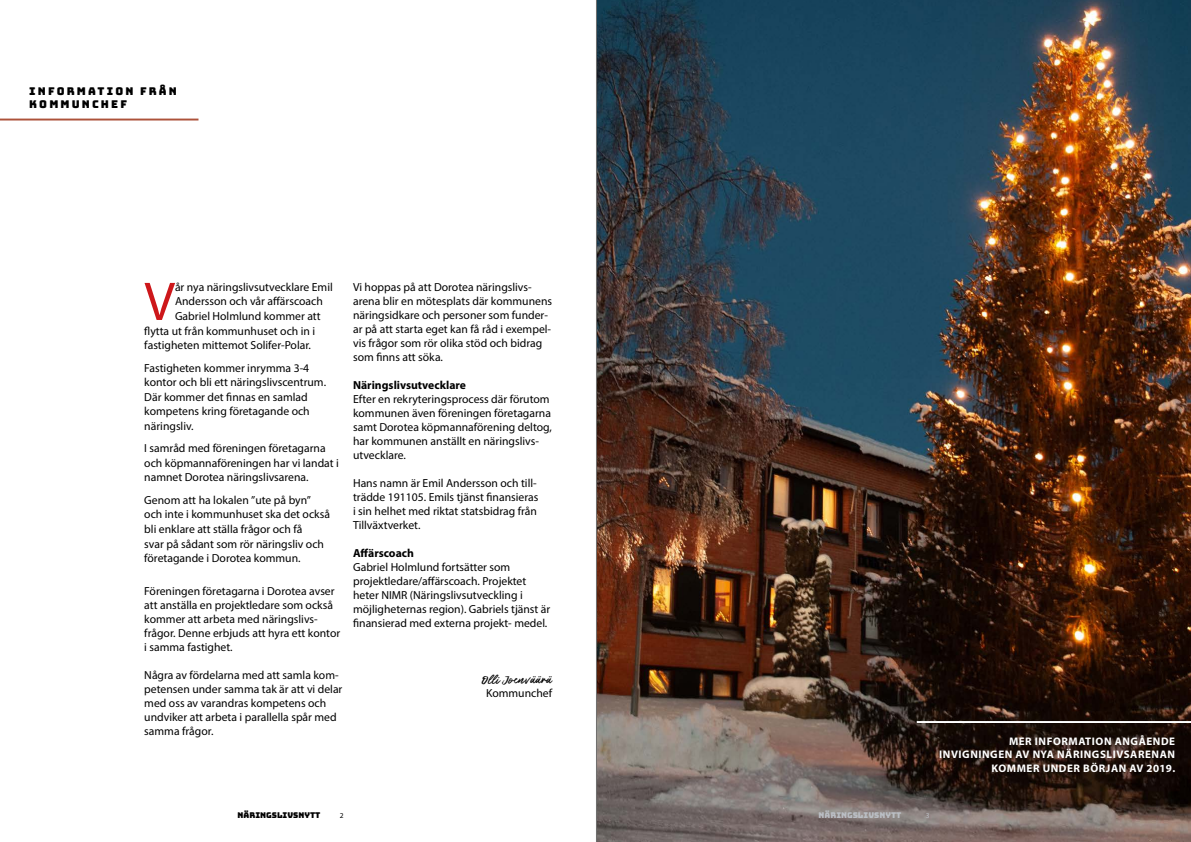
<style>
.page{position:relative;width:1191px;height:842px;background:#fff}
.page>*{position:absolute;margin:0;border:0;box-sizing:border-box;transform-origin:0 0}
.t1{font:55px "Myriad Pro";color:#cd171a}
.t2{font:11.7px/14px "Myriad Pro";color:#000}
.t3{font:700 11.7px "Myriad Pro";color:#000}
.t4{font:11.7px "Strike One";color:#000}
.t5{font:700 11px/13.2px "Myriad Pro";letter-spacing:.05em;color:#fff;text-align:right}
.t6{font:10.7px/12.8px "Bungee";letter-spacing:.2em;color:#000}
.t7{font:8px "Bungee";color:#000}
.t8{font:8px "Bungee";color:#babec4}
.t9{font:7.4px "Myriad Pro";color:#000}
.t10{font:7.4px "Myriad Pro";color:#babec4}
</style>
<div class="page">
<img style="left:596px;top:0;width:595px;height:842px">
<hr style="left:0;top:119px;width:198px;height:2px;background:#ad523a">
<hr style="left:916px;top:721px;width:275px;height:2px;background:#fff">
<p class="t6" style="left:29px;top:85px;width:149px">INFORMATION FRÅN<br>KOMMUNCHEF</p>
<h1 class="t1" style="left:144px;top:268px;width:32px">V</h1>
<p class="t2" style="left:175px;top:280px;width:159px">år nya näringslivsutvecklare Emil</p>
<p class="t2" style="left:175px;top:294px;width:149px">Andersson och vår affärscoach</p>
<p class="t2" style="left:175px;top:309px;width:147px">Gabriel Holmlund kommer att</p>
<p class="t2" style="left:144px;top:323px;width:172px">flytta ut från kommunhuset och in i</p>
<p class="t2" style="left:144px;top:338px;width:168px">fastigheten mittemot Solifer-Polar.</p>
<p class="t2" style="left:144px;top:360px;width:183px;line-height:14.6px">Fastigheten kommer inrymma 3-4 kontor och bli ett näringslivscentrum.<br>Där kommer det finnas en samlad kompetens kring företagande och näringsliv.</p>
<p class="t2" style="left:144px;top:441px;width:196px;line-height:14.6px">I samråd med föreningen företagarna och köpmannaföreningen har vi landat i namnet Dorotea näringslivsarena.</p>
<p class="t2" style="left:144px;top:492px;width:187px;line-height:14.6px">Genom att ha lokalen ”ute på byn” och inte i kommunhuset ska det också bli enklare att ställa frågor och få<br>svar på sådant som rör näringsliv och företagande i Dorotea kommun.</p>
<p class="t2" style="left:144px;top:584px;width:197px">Föreningen företagarna i Dorotea avser att anställa en projektledare som också kommer att arbeta med näringslivs&shy;frågor. Denne erbjuds att hyra ett kontor i samma fastighet.</p>
<p class="t2" style="left:144px;top:668px;width:200px">Några av fördelarna med att samla kom&shy;petensen under samma tak är att vi delar med oss av varandras kompetens och undviker att arbeta i parallella spår med samma frågor.</p>
<p class="t2" style="left:353px;top:280px;width:201px">Vi hoppas på att Dorotea näringslivs&shy;arena blir en mötesplats där kommunens näringsidkare och personer som funder&shy;ar på att starta eget kan få råd i exempel&shy;vis frågor som rör olika stöd och bidrag som finns att söka.</p>
<p class="t3" style="left:353px;top:377px;width:114px">Näringslivsutvecklare</p>
<p class="t2" style="left:353px;top:392px;width:200px">Efter en rekryteringsprocess där förutom kommunen även föreningen företagarna samt Dorotea köpmannaförening deltog, har kommunen anställt en näringslivs&shy;utvecklare.</p>
<p class="t2" style="left:353px;top:476px;width:187px">Hans namn är Emil Andersson och till&shy;trädde 191105. Emils tjänst finansieras i sin helhet med riktat statsbidrag från Tillväxtverket.</p>
<p class="t3" style="left:353px;top:545px;width:62px">Affärscoach</p>
<p class="t2" style="left:353px;top:560px;width:199px">Gabriel Holmlund fortsätter som projektledare/affärscoach. Projektet heter NIMR (Näringslivsutveckling i möjligheternas region). Gabriels tjänst är finansierad med externa projekt- medel.</p>
<p class="t4" style="left:482px;top:673px;width:71px">Olli Joenväärä</p>
<p class="t2" style="left:486px;top:686px;width:68px">Kommunchef</p>
<p class="t5" style="left:939px;top:734px;width:237px">MER INFORMATION ANGÅENDE<br>INVIGNINGEN AV NYA NÄRINGSLIVSARENAN<br>KOMMER UNDER BÖRJAN AV 2019.</p>
<p class="t7" style="left:238px;top:811px;width:84px">NÄRINGSLIVSNYTT</p>
<p class="t9" style="left:340px;top:811px;width:5px">2</p>
<p class="t8" style="left:818px;top:811px;width:84px">NÄRINGSLIVSNYTT</p>
<p class="t10" style="left:925px;top:811px;width:5px">3</p>
</div>
